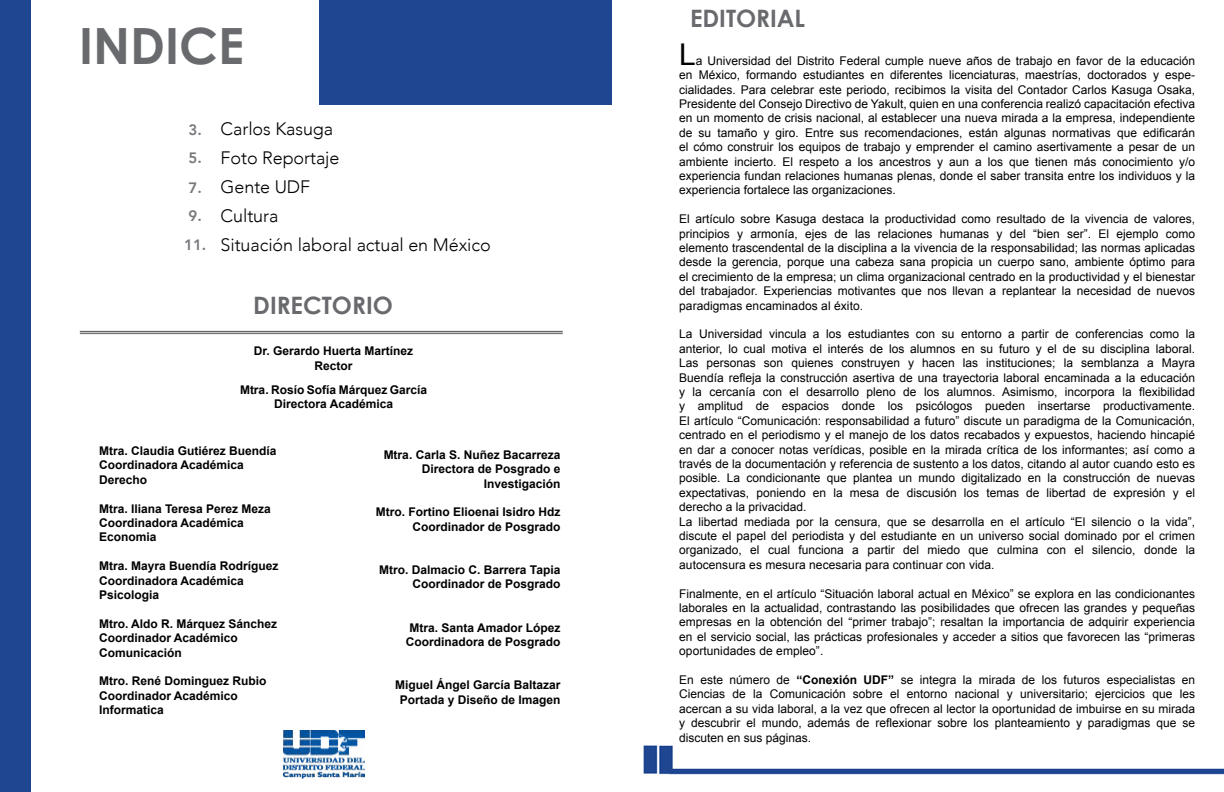
<style>
.page{position:relative;width:1224px;height:792px;background:#fff}
.page>*{position:absolute;margin:0;border:0;box-sizing:border-box;transform-origin:0 0}
.t1{font:700 50px "Century Gothic";color:#696a6d}
.t2{font:30px "Arial";color:#000}
.t3{font:700 24px "Century Gothic";color:#696a6d}
.t4{font:300 18px/29px "Avenir";letter-spacing:-.005em;color:#000}
.t5{font:800 15px/28.2px "Avenir";color:#77787b}
.t6{font:12px/14.4px "Arial";color:#000;text-align:justify}
.t7{font:700 12px/14.4px "Arial";color:#000}
.s1{font-weight:700}
</style>
<div class="page">
<img style="left:643px;top:745px;width:581px;height:30px">
<div style="left:319px;top:0;width:293px;height:104px;background:#1f4691"></div>
<div style="left:0;top:0;width:31px;height:792px;background:#1f4691"></div>
<hr style="left:80px;top:331px;width:483px;height:1px;background:#636466">
<hr style="left:80px;top:333px;width:483px;height:1px;background:#636466">
<img style="left:282px;top:730px;width:83px;height:49px">
<h1 class="t1" style="left:79px;top:14px;width:166px">INDICE</h1>
<p class="t5" style="left:189px;top:115px;width:15px;line-height:27.6px">3.<br>5.</p>
<p class="t5" style="left:184px;top:173px;width:24px">7.<br>9.<br>11.</p>
<h3 class="t4" style="left:221px;top:114px;width:272px">Carlos Kasuga<br>Foto Reportaje<br>Gente UDF<br>Cultura<br>Situación laboral actual en México</h3>
<h3 class="t3" style="left:253px;top:291px;width:141px">DIRECTORIO</h3>
<p class="t7" style="left:254px;top:344px;width:161px;text-align:center">Dr. Gerardo Huerta Martínez<br>Rector</p>
<p class="t7" style="left:240px;top:383px;width:189px;text-align:center">Mtra. Rosío Sofía Márquez García<br>Directora Académica</p>
<p class="t7" style="left:99px;top:444px;width:179px">Mtra. Claudia Gutiérez Buendía<br>Coordinadora Académica<br>Derecho</p>
<p class="t7" style="left:99px;top:502px;width:173px">Mtra. Iliana Teresa Perez Meza<br>Coordinadora Académica<br>Economia</p>
<p class="t7" style="left:99px;top:559px;width:181px">Mtra. Mayra Buendía Rodríguez<br>Coordinadora Académica<br>Psicologia</p>
<p class="t7" style="left:99px;top:617px;width:180px">Mtro. Aldo R. Márquez Sánchez<br>Coordinador Académico<br>Comunicación</p>
<p class="t7" style="left:99px;top:674px;width:169px">Mtro. René Dominguez Rubio<br>Coordinador Académico<br>Informatica</p>
<p class="t7" style="left:384px;top:448px;width:178px;text-align:right">Mtra. Carla S. Nuñez Bacarreza<br>Directora de Posgrado e<br>Investigación</p>
<p class="t7" style="left:376px;top:505px;width:186px;text-align:right">Mtro. Fortino Elioenai Isidro Hdz<br>Coordinador de Posgrado</p>
<p class="t7" style="left:379px;top:563px;width:183px;text-align:right">Mtro. Dalmacio C. Barrera Tapia<br>Coordinador de Posgrado</p>
<p class="t7" style="left:406px;top:620px;width:156px;text-align:center">Mtra. Santa Amador López<br>Coordinadora de Posgrado</p>
<p class="t7" style="left:395px;top:678px;width:167px;text-align:center">Miguel Ángel García Baltazar<br>Portada y Diseño de Imagen</p>
<h3 class="t3" style="left:690px;top:3px;width:117px">EDITORIAL</h3>
<h2 class="t2" style="left:679px;top:35px;width:18px">L</h2>
<p class="t6" style="left:679px;top:54px;width:518px;text-indent:17px">a Universidad del Distrito Federal cumple nueve años de trabajo en favor de la educación en México, formando estudiantes en diferentes licenciaturas, maestrías, doctorados y espe&shy;cialidades. Para celebrar este periodo, recibimos la visita del Contador Carlos Kasuga Osaka, Presidente del Consejo Directivo de Yakult, quien en una conferencia realizó capacitación efectiva en un momento de crisis nacional, al establecer una nueva mirada a la empresa, independiente de su tamaño y giro. Entre sus recomendaciones, están algunas normativas que edificarán el cómo construir los equipos de trabajo y emprender el camino asertivamente a pesar de un ambiente incierto. El respeto a los ancestros y aun a los que tienen más conocimiento y/o experiencia fundan relaciones humanas plenas, donde el saber transita entre los individuos y la experiencia fortalece las organizaciones.</p>
<p class="t6" style="left:679px;top:212px;width:517px">El artículo sobre Kasuga destaca la productividad como resultado de la vivencia de valores, principios y armonía, ejes de las relaciones humanas y del “bien ser”. El ejemplo como elemento trascendental de la disciplina a la vivencia de la responsabilidad; las normas aplicadas desde la gerencia, porque una cabeza sana propicia un cuerpo sano, ambiente óptimo para el crecimiento de la empresa; un clima organizacional centrado en la productividad y el bienestar del trabajador. Experiencias motivantes que nos llevan a replantear la necesidad de nuevos paradigmas encaminados al éxito.</p>
<p class="t6" style="left:679px;top:327px;width:518px;text-align:left">La Universidad vincula a los estudiantes con su entorno a partir de conferencias como la anterior, lo cual motiva el interés de los alumnos en su futuro y el de su disciplina laboral.<br>Las personas son quienes construyen y hacen las instituciones; la semblanza a Mayra Buendía refleja la construcción asertiva de una trayectoria laboral encaminada a la educación y la cercanía con el desarrollo pleno de los alumnos. Asimismo, incorpora la flexibilidad y amplitud de espacios donde los psicólogos pueden insertarse productivamente.<br>El artículo “Comunicación: responsabilidad a futuro” discute un paradigma de la Comunicación, centrado en el periodismo y el manejo de los datos recabados y expuestos, haciendo hincapié en dar a conocer notas verídicas, posible en la mirada crítica de los informantes; así como a través de la documentación y referencia de sustento a los datos, citando al autor cuando esto es posible. La condicionante que plantea un mundo digitalizado en la construcción de nuevas expectativas, poniendo en la mesa de discusión los temas de libertad de expresión y el derecho a la privacidad.<br>La libertad mediada por la censura, que se desarrolla en el artículo “El silencio o la vida”, discute el papel del periodista y del estudiante en un universo social dominado por el crimen organizado, el cual funciona a partir del miedo que culmina con el silencio, donde la autocensura es mesura necesaria para continuar con vida.</p>
<p class="t6" style="left:679px;top:586px;width:517px">Finalmente, en el artículo “Situación laboral actual en México” se explora en las condicionantes laborales en la actualidad, contrastando las posibilidades que ofrecen las grandes y pequeñas empresas en la obtención del “primer trabajo”; resaltan la importancia de adquirir experiencia en el servicio social, las prácticas profesionales y acceder a sitios que favorecen las “primeras oportunidades de empleo”.</p>
<p class="t6" style="left:679px;top:673px;width:518px">En este número de <span class="s1">“Conexión UDF”</span> se integra la mirada de los futuros especialistas en Ciencias de la Comunicación sobre el entorno nacional y universitario; ejercicios que les acercan a su vida laboral, a la vez que ofrecen al lector la oportunidad de imbuirse en su mirada y descubrir el mundo, además de reflexionar sobre los planteamiento y paradigmas que se discuten en sus páginas.</p>
</div>
